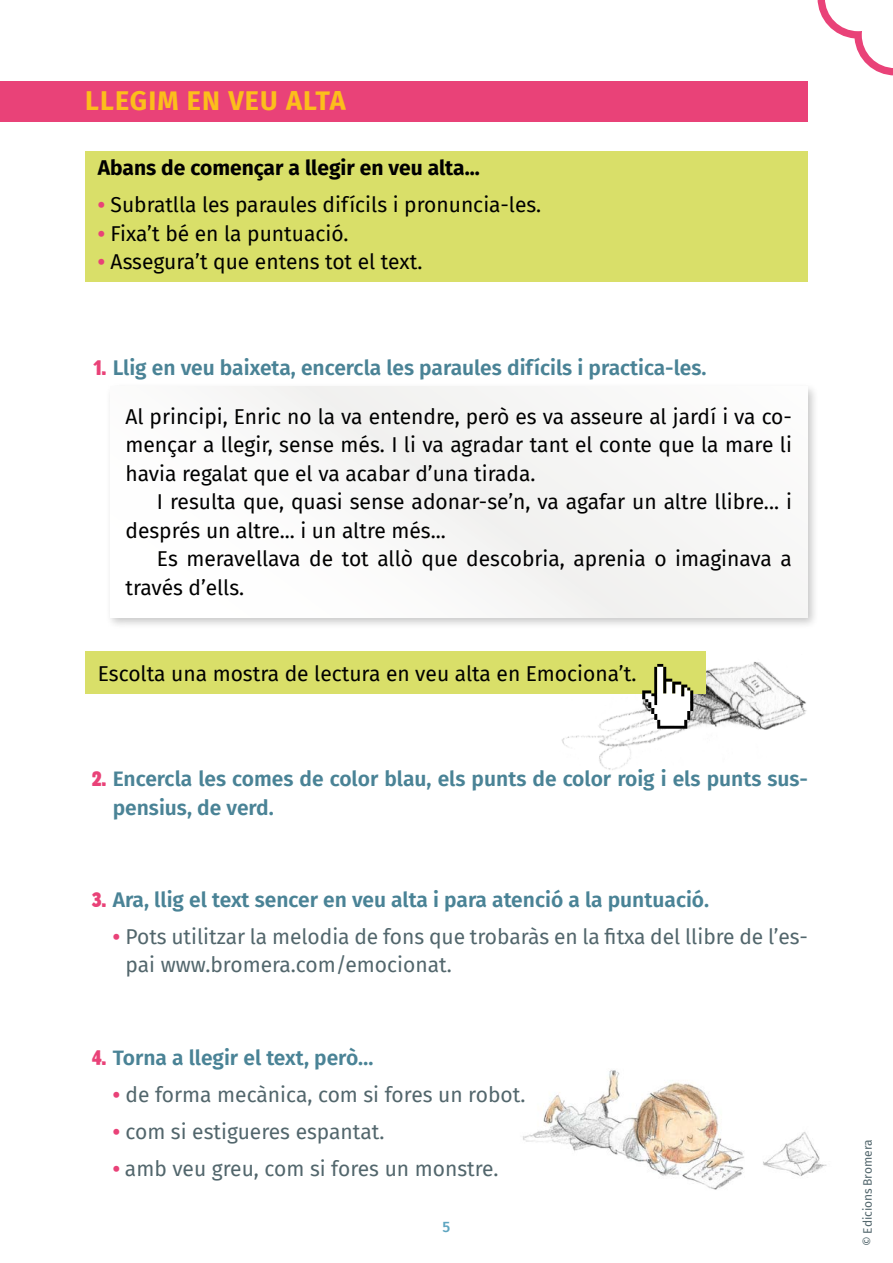
<style>
.page{position:relative;width:893px;height:1263px;background:#fff}
.page>*{position:absolute;margin:0;border:0;box-sizing:border-box;transform-origin:0 0}
.t1{font:700 27px "Fira Sans";letter-spacing:.04em;color:#fcbe1b}
.t2{font:21px/28.5px "Fira Sans";color:#000}
.t3{font:600 21px/28.5px "Fira Sans";color:#4a8396}
.t4{font:21px/28.5px "Fira Sans";color:#52666c}
.t5{font:700 21px "Fira Sans";color:#000}
.t6{font:500 15px "Fira Sans";color:#5ea5c0}
.t7{font:12px "Fira Sans";letter-spacing:-.005em;color:#52666c}
.s1{font-weight:700;color:#e94278}
.s2{font-family:"Block Berthold";font-weight:400;font-stretch:condensed;color:#e94278}
</style>
<div class="page">
<img style="left:562px;top:661px;width:245px;height:109px">
<img style="left:523px;top:1070px;width:304px;height:120px">
<svg style="left:817px;top:0;width:76px;height:75px"></svg>
<div style="left:0;top:81px;width:808px;height:41px;background:#e94278"></div>
<div style="left:85px;top:152px;width:722px;height:130px;background:#d9df69"></div>
<div style="left:105px;top:382px;width:714px;height:247px;background:#000;opacity:.22"></div>
<div style="left:111px;top:387px;width:697px;height:231px;background:#f7f7f6"></div>
<div style="left:85px;top:651px;width:621px;height:43px;background:#d9df69"></div>
<svg style="left:642px;top:664px;width:51px;height:65px"></svg>
<p class="t1" style="left:85px;top:78px;width:262px">LLEGIM EN VEU ALTA</p>
<p class="t5" style="left:98px;top:150px;width:383px">Abans de començar a llegir en veu alta...</p>
<p class="t2" style="left:98px;top:190px;width:445px"><span class="s1">•</span> Subratlla les paraules difícils i pronuncia-les.</p>
<p class="t2" style="left:98px;top:219px;width:252px"><span class="s1">•</span> Fixa’t bé en la puntuació.</p>
<p class="t2" style="left:98px;top:247px;width:326px"><span class="s1">•</span> Assegura’t que entens tot el text.</p>
<p class="t3" style="left:93px;top:352px;width:615px"><span class="s2">1.</span> Llig en veu baixeta, encercla les paraules difícils i practica-les.</p>
<p class="t2" style="left:125px;top:401px;width:668px;text-align:justify">Al principi, Enric no la va entendre, però es va asseure al jardí i va co&shy;mençar a llegir, sense més. I li va agradar tant el conte que la mare li havia regalat que el va acabar d’una tirada.</p>
<p class="t2" style="left:125px;top:487px;width:668px;text-indent:32px">I resulta que, quasi sense adonar-se’n, va agafar un altre llibre... i després un altre... i un altre més...</p>
<p class="t2" style="left:125px;top:544px;width:668px;text-indent:32px">Es meravellava de tot allò que descobria, aprenia o imaginava a través d’ells.</p>
<p class="t2" style="left:98px;top:659px;width:540px">Escolta una mostra de lectura en veu alta en Emociona’t.</p>
<p class="t3" style="left:113px;top:763px;width:697px;text-indent:-21px"><span class="s2">2.</span> Encercla les comes de color blau, els punts de color roig i els punts sus&shy;pensius, de verd.</p>
<p class="t3" style="left:92px;top:884px;width:618px"><span class="s2">3.</span> Ara, llig el text sencer en veu alta i para atenció a la puntuació.</p>
<p class="t4" style="left:126px;top:922px;width:684px;text-indent:-13px"><span class="s1">•</span> Pots utilitzar la melodia de fons que trobaràs en la fitxa del llibre de l’es&shy;pai www.bromera.com/emocionat.</p>
<p class="t3" style="left:92px;top:1042px;width:283px"><span class="s2">4.</span> Torna a llegir el text, però…</p>
<p class="t4" style="left:113px;top:1080px;width:414px"><span class="s1">•</span> de forma mecànica, com si fores un robot.</p>
<p class="t4" style="left:113px;top:1117px;width:273px"><span class="s1">•</span> com si estigueres espantat.</p>
<p class="t4" style="left:113px;top:1154px;width:387px"><span class="s1">•</span> amb veu greu, com si fores un monstre.</p>
<p class="t6" style="left:443px;top:1214px;width:9px">5</p>
<p class="t7" style="left:858px;top:1246px;width:108px;rotate:-90deg">© Edicions Bromera</p>
</div>
